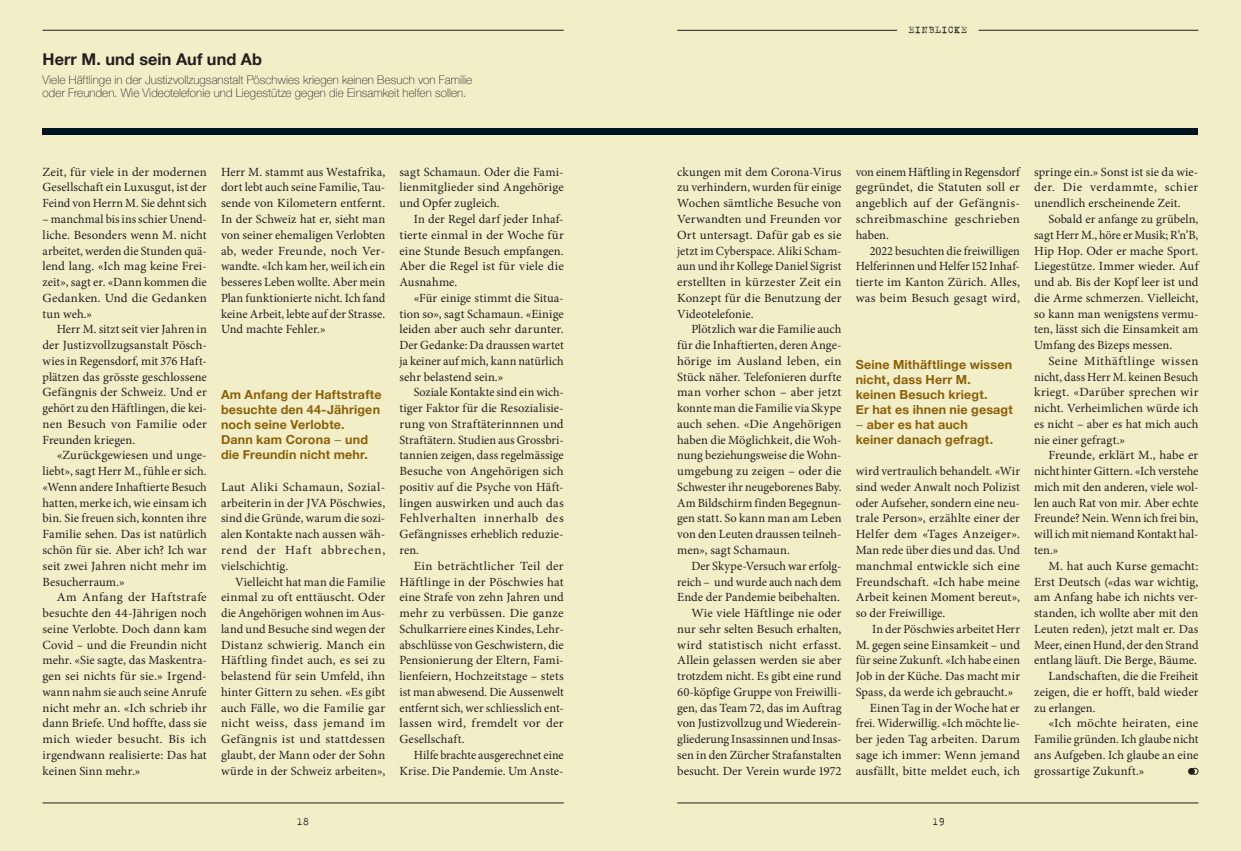
<style>
.page{position:relative;width:1241px;height:851px;background:#fff}
.page>*{position:absolute;margin:0;border:0;box-sizing:border-box;transform-origin:0 0}
.t1{font:700 16.25px "Helvetica Neue";letter-spacing:.005em;color:#231f20}
.t2{font:12.5px/15.8px "Minion Pro";letter-spacing:.005em;color:#231f20;text-align:justify}
.t3{font:700 12.5px/15px "Helvetica Neue";letter-spacing:.015em;color:#8d6007}
.t4{font:100 11.88px/13.8px "Helvetica Neue";letter-spacing:.01em;color:#231f20}
.t5{font:11.25px "Trixie Text";letter-spacing:.03em;color:#231f20}
.s1{font-family:"Tuna";font-weight:400}
</style>
<div class="page">
<div style="left:0;top:0;width:1240px;height:850px;background:#f1eec8"></div>
<hr style="left:43px;top:30px;width:520px;height:1px;background:#231f20">
<hr style="left:677px;top:30px;width:219px;height:1px;background:#231f20">
<hr style="left:978px;top:30px;width:220px;height:1px;background:#231f20">
<div style="left:43px;top:128px;width:1155px;height:7px;background:#001322"></div>
<svg style="left:1187px;top:767px;width:7px;height:7px"></svg>
<div style="left:1191px;top:767px;width:6px;height:7px;border:1px solid #231f20;border-radius:50%"></div>
<hr style="left:43px;top:802px;width:520px;height:1px;background:#231f20">
<hr style="left:677px;top:802px;width:521px;height:1px;background:#231f20">
<h4 class="t1" style="left:43px;top:47px;width:221px">Herr M. und sein Auf und Ab</h4>
<p class="t4" style="left:43px;top:72px;width:431px">Viele Häftlinge in der Justizvollzugsanstalt Pöschwies kriegen keinen Besuch von Familie oder Freunden. Wie Videotelefonie und Liegestütze gegen die Einsamkeit helfen sollen.</p>
<p class="t5" style="left:908px;top:23px;width:60px">EINBLICKE</p>
<p class="t2" style="left:43px;top:164px;width:166px">Zeit, für viele in der modernen Gesellschaft ein Luxusgut, ist der Feind von Herrn M. Sie dehnt sich</p>
<p class="t2" style="left:43px;top:211px;width:166px">– manchmal bis ins schier Unend&shy;liche. Besonders wenn M. nicht arbeitet, werden die Stunden quä&shy;lend lang. «Ich mag keine Frei&shy;zeit», sagt er. «Dann kommen die Gedanken. Und die Gedanken tun weh.»</p>
<p class="t2" style="left:43px;top:321px;width:166px;text-indent:14px">Herr M. sitzt seit vier Jahren in der Justizvollzugsanstalt Pösch&shy;wies in Regensdorf, mit 376 Haft&shy;plätzen das grösste geschlossene Gefängnis der Schweiz. Und er gehört zu den Häftlingen, die kei&shy;nen Besuch von Familie oder Freunden kriegen.</p>
<p class="t2" style="left:43px;top:447px;width:166px;text-indent:14px">«Zurückgewiesen und unge&shy;liebt», sagt Herr M., fühle er sich. «Wenn andere Inhaftierte Besuch hatten, merke ich, wie einsam ich bin. Sie freuen sich, konnten ihre Familie sehen. Das ist natürlich schön für sie. Aber ich? Ich war seit zwei Jahren nicht mehr im Besucherraum.»</p>
<p class="t2" style="left:43px;top:589px;width:166px;text-indent:14px">Am Anfang der Haftstrafe besuchte den 44-Jährigen noch seine Verlobte. Doch dann kam Covid – und die Freundin nicht mehr. «Sie sagte, das Maskentra&shy;gen sei nichts für sie.» Irgend&shy;wann nahm sie auch seine Anrufe nicht mehr an. «Ich schrieb ihr dann Briefe. Und hoffte, dass sie mich wieder besucht. Bis ich irgendwann realisierte: Das hat keinen Sinn mehr.»</p>
<p class="t2" style="left:221px;top:164px;width:166px">Herr M. stammt aus Westafrika, dort lebt auch seine Familie, Tau&shy;sende von Kilometern entfernt.<br>In der Schweiz hat er, sieht man von seiner ehemaligen Verlobten ab, weder Freunde, noch Ver&shy;wandte. «Ich kam her, weil ich ein besseres Leben wollte. Aber mein Plan funktionierte nicht. Ich fand keine Arbeit, lebte auf der Strasse.<br>Und machte Fehler.»</p>
<p class="t3" style="left:221px;top:387px;width:162px">Am Anfang der Haftstrafte besuchte den 44-Jährigen noch seine Verlobte.<br>Dann kam Corona <span class="s1">–</span> und die Freundin nicht mehr.</p>
<p class="t2" style="left:221px;top:479px;width:166px">Laut Aliki Schamaun, Sozial&shy;arbeiterin in der JVA Pöschwies, sind die Gründe, warum die sozi&shy;alen Kontakte nach aussen wäh&shy;rend der Haft abbrechen, vielschichtig.</p>
<p class="t2" style="left:221px;top:573px;width:166px;text-indent:14px">Vielleicht hat man die Familie einmal zu oft enttäuscht. Oder die Angehörigen wohnen im Aus&shy;land und Besuche sind wegen der Distanz schwierig. Manch ein Häftling findet auch, es sei zu belastend für sein Umfeld, ihn hinter Gittern zu sehen. «Es gibt auch Fälle, wo die Familie gar nicht weiss, dass jemand im Gefängnis ist und stattdessen glaubt, der Mann oder der Sohn würde in der Schweiz arbeiten»,</p>
<p class="t2" style="left:399px;top:164px;width:166px">sagt Schamaun. Oder die Fami&shy;lienmitglieder sind Angehörige und Opfer zugleich.</p>
<p class="t2" style="left:399px;top:211px;width:166px;text-indent:14px">In der Regel darf jeder Inhaf&shy;tierte einmal in der Woche für eine Stunde Besuch empfangen.<br>Aber die Regel ist für viele die Ausnahme.</p>
<p class="t2" style="left:399px;top:290px;width:166px;text-indent:14px">«Für einige stimmt die Situa&shy;tion so», sagt Schamaun. «Einige leiden aber auch sehr darunter.<br>Der Gedanke: Da draussen wartet ja keiner auf mich, kann natürlich sehr belastend sein.»</p>
<p class="t2" style="left:399px;top:384px;width:166px;text-indent:14px">Soziale Kontakte sind ein wich&shy;tiger Faktor für die Resozialisie&shy;rung von Straftäterinnnen und Straftätern. Studien aus Grossbri&shy;tannien zeigen, dass regelmässige Besuche von Angehörigen sich positiv auf die Psyche von Häft&shy;lingen auswirken und auch das Fehlverhalten innerhalb des Gefängnisses erheblich reduzie&shy;ren.</p>
<p class="t2" style="left:399px;top:558px;width:166px;text-indent:14px">Ein beträchtlicher Teil der Häftlinge in der Pöschwies hat eine Strafe von zehn Jahren und mehr zu verbüssen. Die ganze Schulkarriere eines Kindes, Lehr&shy;abschlüsse von Geschwistern, die Pensionierung der Eltern, Fami&shy;lienfeiern, Hochzeitstage – stets ist man abwesend. Die Aussenwelt entfernt sich, wer schliesslich ent&shy;lassen wird, fremdelt vor der Gesellschaft.</p>
<p class="t2" style="left:399px;top:747px;width:166px;text-align:right">Hilfe brachte ausgerechnet eine<br>Krise. Die Pandemie. Um Anste-</p>
<p class="t2" style="left:677px;top:164px;width:166px">ckungen mit dem Corona-Virus zu verhindern, wurden für einige Wochen sämtliche Besuche von Verwandten und Freunden vor Ort untersagt. Dafür gab es sie jetzt im Cyberspace. Aliki Scham&shy;aun und ihr Kollege Daniel Sigrist erstellten in kürzester Zeit ein Konzept für die Benutzung der Videotelefonie.</p>
<p class="t2" style="left:677px;top:321px;width:166px;text-indent:14px">Plötzlich war die Familie auch für die Inhaftierten, deren Ange&shy;hörige im Ausland leben, ein Stück näher. Telefonieren durfte man vorher schon – aber jetzt konnte man die Familie via Skype auch sehen. «Die Angehörigen haben die Möglichkeit, die Woh&shy;nung beziehungsweise die Wohn&shy;umgebung zu zeigen – oder die Schwester ihr neugeborenes Baby.<br>Am Bildschirm finden Begegnun&shy;gen statt. So kann man am Leben von den Leuten draussen teilneh&shy;men», sagt Schamaun.</p>
<p class="t2" style="left:677px;top:558px;width:166px;text-indent:14px">Der Skype-Versuch war erfolg&shy;reich – und wurde auch nach dem Ende der Pandemie beibehalten.</p>
<p class="t2" style="left:677px;top:605px;width:166px;text-indent:14px">Wie viele Häftlinge nie oder nur sehr selten Besuch erhalten, wird statistisch nicht erfasst.<br>Allein gelassen werden sie aber trotzdem nicht. Es gibt eine rund 60-köpfige Gruppe von Freiwilli&shy;gen, das Team 72, das im Auftrag von Justizvollzug und Wiederein&shy;gliederung Insassinnen und Insas&shy;sen in den Zürcher Strafanstalten besucht. Der Verein wurde 1972</p>
<p class="t2" style="left:855px;top:164px;width:166px">von einem Häftling in Regensdorf gegründet, die Statuten soll er angeblich auf der Gefängnis&shy;schreibmaschine geschrieben haben.</p>
<p class="t2" style="left:855px;top:243px;width:166px;text-indent:14px">2022 besuchten die freiwilligen Helferinnen und Helfer 152 Inhaf&shy;tierte im Kanton Zürich. Alles, was beim Besuch gesagt wird,</p>
<p class="t3" style="left:855px;top:357px;width:159px">Seine Mithäftlinge wissen nicht, dass Herr M. keinen Besuch kriegt.<br>Er hat es ihnen nie gesagt</p>
<p class="t3" style="left:855px;top:417px;width:139px"><span class="s1">–</span> aber es hat auch keiner danach gefragt.</p>
<p class="t2" style="left:855px;top:463px;width:166px">wird vertraulich behandelt. «Wir sind weder Anwalt noch Polizist oder Aufseher, sondern eine neu&shy;trale Person», erzählte einer der Helfer dem «Tages Anzeiger».<br>Man rede über dies und das. Und manchmal entwickle sich eine Freundschaft. «Ich habe meine Arbeit keinen Moment bereut», so der Freiwillige.</p>
<p class="t2" style="left:855px;top:621px;width:166px;text-indent:16px">In der Pöschwies arbeitet Herr M. gegen seine Einsamkeit – und für seine Zukunft. «Ich habe einen Job in der Küche. Das macht mir Spass, da werde ich gebraucht.»</p>
<p class="t2" style="left:855px;top:699px;width:166px;text-indent:14px">Einen Tag in der Woche hat er frei. Widerwillig. «Ich möchte lie&shy;ber jeden Tag arbeiten. Darum sage ich immer: Wenn jemand ausfällt, bitte meldet euch, ich</p>
<p class="t2" style="left:1033px;top:164px;width:166px">springe ein.» Sonst ist sie da wie&shy;der. Die verdammte, schier unendlich erscheinende Zeit.</p>
<p class="t2" style="left:1033px;top:211px;width:166px;text-indent:14px">Sobald er anfange zu grübeln, sagt Herr M., höre er Musik; R’n’B, Hip Hop. Oder er mache Sport.<br>Liegestütze. Immer wieder. Auf und ab. Bis der Kopf leer ist und die Arme schmerzen. Vielleicht, so kann man wenigstens vermu&shy;ten, lässt sich die Einsamkeit am Umfang des Bizeps messen.</p>
<p class="t2" style="left:1033px;top:353px;width:166px;text-indent:14px">Seine Mithäftlinge wissen nicht, dass Herr M. keinen Besuch kriegt. «Darüber sprechen wir nicht. Verheimlichen würde ich es nicht – aber es hat mich auch nie einer gefragt.»</p>
<p class="t2" style="left:1033px;top:447px;width:166px;text-indent:14px">Freunde, erklärt M., habe er nicht hinter Gittern. «Ich verstehe mich mit den anderen, viele wol&shy;len auch Rat von mir. Aber echte Freunde? Nein. Wenn ich frei bin, will ich mit niemand Kontakt hal&shy;ten.»</p>
<p class="t2" style="left:1033px;top:558px;width:166px;text-indent:14px">M. hat auch Kurse gemacht:<br>Erst Deutsch («das war wichtig, am Anfang habe ich nichts ver&shy;standen, ich wollte aber mit den Leuten reden), jetzt malt er. Das Meer, einen Hund, der den Strand entlang läuft. Die Berge, Bäume.</p>
<p class="t2" style="left:1033px;top:668px;width:166px;text-indent:14px">Landschaften, die die Freiheit zeigen, die er hofft, bald wieder zu erlangen.</p>
<p class="t2" style="left:1033px;top:715px;width:166px;text-indent:14px">«Ich möchte heiraten, eine Familie gründen. Ich glaube nicht ans Aufgeben. Ich glaube an eine grossartige Zukunft.»</p>
<p class="t5" style="left:297px;top:815px;width:14px">18</p>
<p class="t5" style="left:932px;top:815px;width:14px">19</p>
</div>
